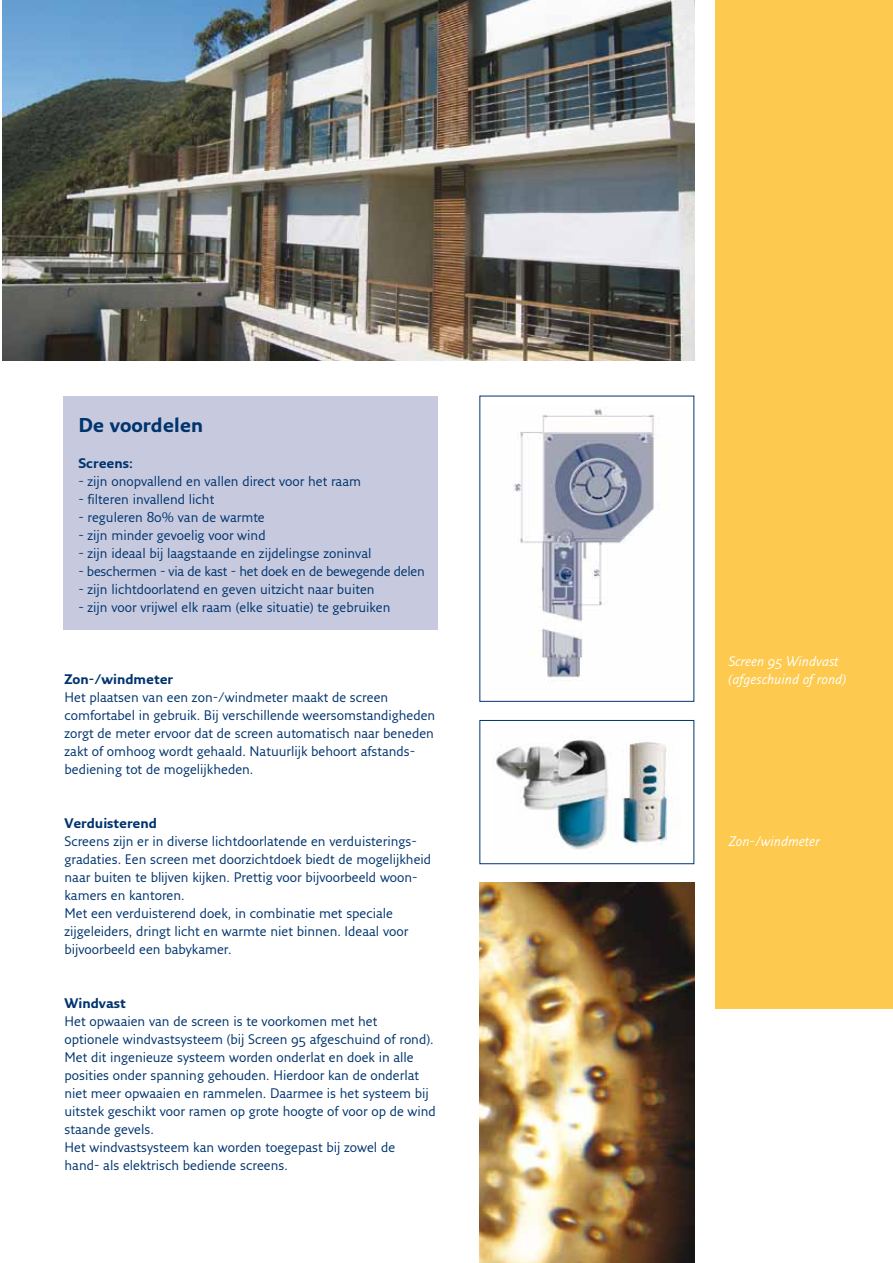
<style>
.page{position:relative;width:893px;height:1263px;background:#fff}
.page>*{position:absolute;margin:0;border:0;box-sizing:border-box;transform-origin:0 0}
.t1{font:700 19.5px "Fresco Sans";color:#00346f}
.t2{font:13.5px/18px "Fresco Sans";color:#00346f}
.t3{font:italic 13.5px/18px "Fresco Sans";color:#fff}
.t4{font:13.5px "Fresco Sans";letter-spacing:-.02em;color:#00346f}
.t5{font:700 13.5px "Fresco Sans";color:#00346f}
</style>
<div class="page">
<img style="left:2px;top:0;width:692px;height:360px">
<div style="left:716px;top:0;width:177px;height:1008px;background:#fdca4f"></div>
<img style="left:479px;top:882px;width:215px;height:381px">
<div style="left:64px;top:396px;width:374px;height:234px;background:#c7cade"></div>
<img style="left:514px;top:408px;width:141px;height:270px">
<img style="left:492px;top:738px;width:181px;height:112px">
<div style="left:479px;top:720px;width:215px;height:144px;border:1px solid #00346f"></div>
<h1 class="t1" style="left:78px;top:413px;width:127px">De voordelen</h1>
<p class="t5" style="left:78px;top:455px;width:56px">Screens:</p>
<p class="t2" style="left:78px;top:472px;width:284px">- zijn onopvallend en vallen direct voor het raam</p>
<p class="t2" style="left:78px;top:490px;width:137px">- filteren invallend licht</p>
<p class="t2" style="left:78px;top:508px;width:188px">- reguleren 80% van de warmte</p>
<p class="t2" style="left:78px;top:526px;width:189px">- zijn minder gevoelig voor wind</p>
<p class="t2" style="left:78px;top:544px;width:295px">- zijn ideaal bij laagstaande en zijdelingse zoninval</p>
<p class="t4" style="left:78px;top:563px;width:348px">- beschermen - via de kast - het doek en de bewegende delen</p>
<p class="t2" style="left:78px;top:580px;width:298px">- zijn lichtdoorlatend en geven uitzicht naar buiten</p>
<p class="t2" style="left:78px;top:598px;width:314px">- zijn voor vrijwel elk raam (elke situatie) te gebruiken</p>
<p class="t5" style="left:65px;top:671px;width:110px">Zon-/windmeter</p>
<p class="t2" style="left:65px;top:688px;width:372px">Het plaatsen van een zon-/windmeter maakt de screen comfortabel in gebruik. Bij verschillende weersomstandigheden zorgt de meter ervoor dat de screen automatisch naar beneden zakt of omhoog wordt gehaald. Natuurlijk behoort afstands&shy;bediening tot de mogelijkheden.</p>
<p class="t5" style="left:65px;top:815px;width:94px">Verduisterend</p>
<p class="t2" style="left:65px;top:832px;width:368px">Screens zijn er in diverse lichtdoorlatende en verduisterings&shy;gradaties. Een screen met doorzichtdoek biedt de mogelijkheid naar buiten te blijven kijken. Prettig voor bijvoorbeeld woon&shy;kamers en kantoren.<br>Met een verduisterend doek, in combinatie met speciale zijgeleiders, dringt licht en warmte niet binnen. Ideaal voor bijvoorbeeld een babykamer.</p>
<p class="t5" style="left:65px;top:995px;width:63px">Windvast</p>
<p class="t2" style="left:65px;top:1012px;width:373px">Het opwaaien van de screen is te voorkomen met het<br>optionele windvastsysteem (bij Screen 95 afgeschuind of rond).<br>Met dit ingenieuze systeem worden onderlat en doek in alle posities onder spanning gehouden. Hierdoor kan de onderlat niet meer opwaaien en rammelen. Daarmee is het systeem bij uitstek geschikt voor ramen op grote hoogte of voor op de wind staande gevels.<br>Het windvastsysteem kan worden toegepast bij zowel de<br>hand- als elektrisch bediende screens.</p>
<p class="t3" style="left:729px;top:652px;width:119px">Screen 95 Windvast (afgeschuind of rond)</p>
<p class="t3" style="left:729px;top:832px;width:93px">Zon-/windmeter</p>
</div>
